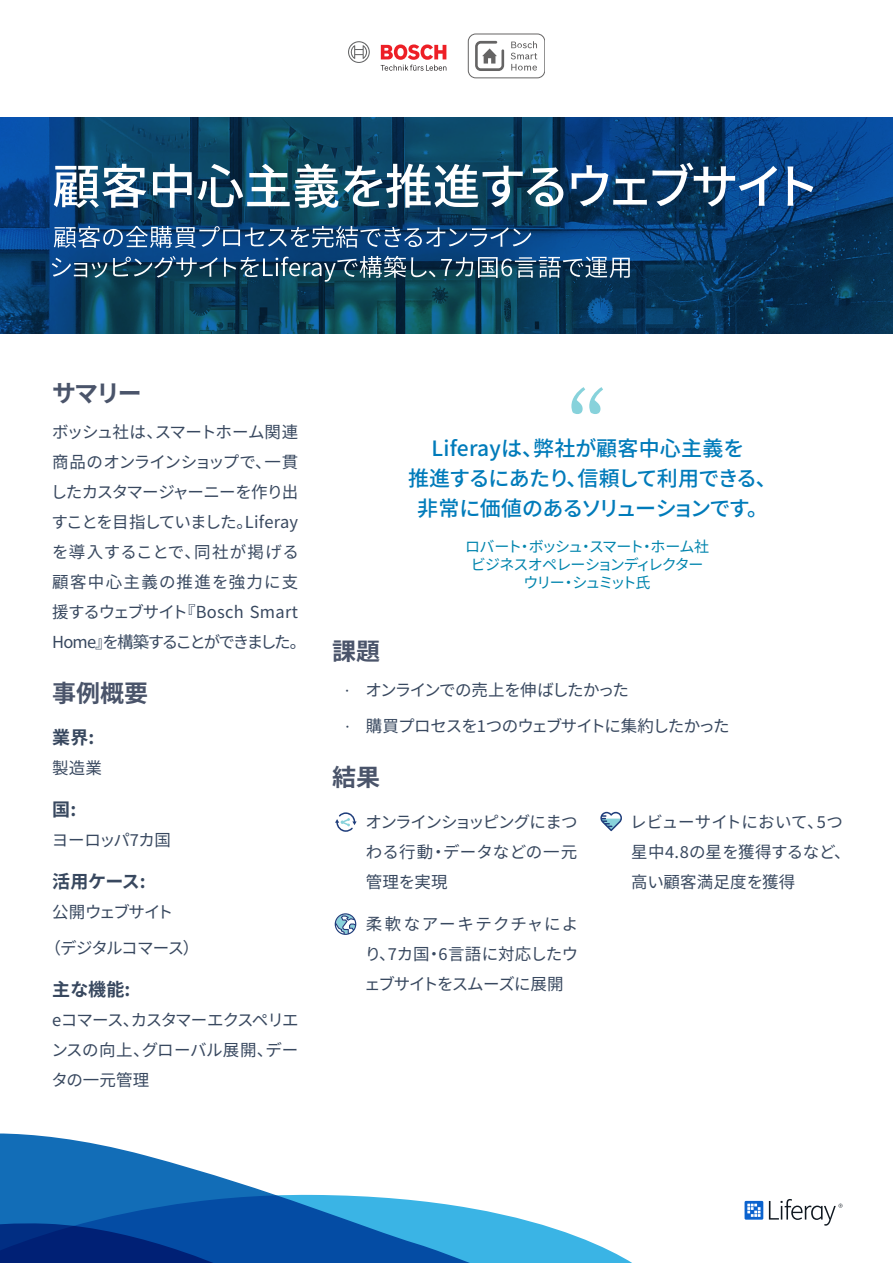
<style>
.page{position:relative;width:893px;height:1263px;background:#fff}
.page>*{position:absolute;margin:0;border:0;box-sizing:border-box;transform-origin:0 0}
.t1{font:500 48px "Source Han Sans JP";letter-spacing:-.06em;color:#fff}
.H2_-_Top_Bar{font:24px "Source Han Sans JP";letter-spacing:-.03em;color:#fff}
.H2_-_Top_Bar-2{font:24px "Source Han Sans JP";letter-spacing:-.05em;color:#fff}
.Section_Titles{font:700 24px "Source Han Sans JP";color:#4a546a}
.t2{font:500 21px/30px "Source Han Sans JP";letter-spacing:-.02em;color:#007bba;text-align:center}
.Subsection_TItles{font:700 18px "Source Han Sans JP";color:#38485f}
.Text{font:16.5px/30px "Source Han Sans JP";letter-spacing:-.045em;color:#38485f}
.Results_Section_Titl{font:16.5px/30px "Source Han Sans JP";letter-spacing:-.005em;color:#38485f;text-align:justify}
.Text-2{font:16.5px "Source Han Sans JP";letter-spacing:-.085em;color:#38485f}
.Text-3{font:16.5px "Source Han Sans JP";letter-spacing:-.075em;color:#38485f}
.Text-4{font:16.5px "Source Han Sans JP";letter-spacing:-.015em;color:#38485f}
.Quote_-_Name{font:15px "Source Han Sans JP";letter-spacing:-.075em;color:#0084ad}
.Quote_-_Name-2{font:15px "Source Han Sans JP";letter-spacing:-.135em;color:#0084ad}
.s1{font-family:"Source Sans Pro"}
</style>
<div class="page">
<svg style="left:0;top:1133px;width:316px;height:62px;fill:#126db7"></svg>
<svg style="left:0;top:1195px;width:632px;height:68px;background:#387fbe"></svg>
<svg style="left:769px;top:1199px;width:73px;height:27px"></svg>
<svg style="left:745px;top:1201px;width:18px;height:19px"></svg>
<svg style="left:571px;top:387px;width:32px;height:27px"></svg>
<svg style="left:335px;top:812px;width:22px;height:20px"></svg>
<svg style="left:335px;top:913px;width:21px;height:22px"></svg>
<svg style="left:600px;top:812px;width:22px;height:19px"></svg>
<img style="left:0;top:117px;width:893px;height:216px">
<svg style="left:381px;top:44px;width:65px;height:27px"></svg>
<div style="left:468px;top:34px;width:77px;height:44px;border:1px solid #656464;border-radius:7px"></div>
<svg style="left:475px;top:41px;width:62px;height:30px"></svg>
<svg style="left:348px;top:41px;width:22px;height:22px"></svg>
<h1 class="t1" style="left:52px;top:159px;width:769px">顧客中心主義を推進するウェブサイト</h1>
<p class="H2_-_Top_Bar-2" style="left:53px;top:224px;width:482px">顧客の全購買プロセスを完結できるオンライン</p>
<p class="H2_-_Top_Bar" style="left:49px;top:254px;width:585px">ショッピングサイトをLiferayで構築し、7カ国6言語で運用</p>
<p class="Section_Titles" style="left:52px;top:380px;width:91px">サマリー</p>
<p class="Text" style="left:51px;top:417px;width:257px">ボッシュ社は、スマートホーム関連商品のオンラインショップで、一貫したカスタマージャーニーを作り出すことを目指していました。Liferayを導入することで、同社が掲げる顧客中心主義の推進を強力に支援するウェブサイト『Bosch Smart<br>Home』を構築することができました。</p>
<p class="Section_Titles" style="left:52px;top:680px;width:97px">事例概要</p>
<p class="Subsection_TItles" style="left:52px;top:727px;width:44px">業界:</p>
<p class="Text" style="left:52px;top:753px;width:51px">製造業</p>
<p class="Subsection_TItles" style="left:52px;top:799px;width:26px">国:</p>
<p class="Text-4" style="left:52px;top:831px;width:121px">ヨーロッパ7カ国</p>
<p class="Subsection_TItles" style="left:52px;top:871px;width:95px">活用ケース:</p>
<p class="Text-3" style="left:52px;top:903px;width:123px">公開ウェブサイト</p>
<p class="Text-3" style="left:45px;top:939px;width:156px">（デジタルコマース）</p>
<p class="Subsection_TItles" style="left:52px;top:979px;width:80px">主な機能:</p>
<p class="Text" style="left:51px;top:1005px;width:249px;text-align:justify">eコマース、カスタマーエクスペリエンスの向上、グローバル展開、データの一元管理</p>
<p class="t2" style="left:408px;top:434px;width:370px">Liferayは、弊社が顧客中心主義を<br>推進するにあたり、信頼して利用できる、非常に価値のあるソリューションです。</p>
<p class="Quote_-_Name" style="left:465px;top:538px;width:246px">ロバート・ボッシュ・スマート・ホーム社</p>
<p class="Quote_-_Name" style="left:471px;top:556px;width:234px">ビジネスオペレーションディレクター</p>
<p class="Quote_-_Name-2" style="left:523px;top:574px;width:129px">ウリー・シュミット氏</p>
<p class="Section_Titles" style="left:332px;top:638px;width:49px">課題</p>
<p class="Text-2" style="left:345px;top:681px;width:285px"><span class="s1">·</span> オンラインでの売上を伸ばしたかった</p>
<p class="Text" style="left:345px;top:711px;width:386px"><span class="s1">·</span> 購買プロセスを1つのウェブサイトに集約したかった</p>
<p class="Section_Titles" style="left:332px;top:764px;width:49px">結果</p>
<p class="Results_Section_Titl" style="left:365px;top:807px;width:214px">オンラインショッピングにまつわる行動・データなどの一元管理を実現</p>
<p class="Results_Section_Titl" style="left:364px;top:909px;width:216px">柔軟なアーキテクチャにより、7カ国・6言語に対応したウェブサイトをスムーズに展開</p>
<p class="Results_Section_Titl" style="left:630px;top:807px;width:222px;text-align:left">レビューサイトにおいて、5つ星中4.8の星を獲得するなど、高い顧客満足度を獲得</p>
</div>
